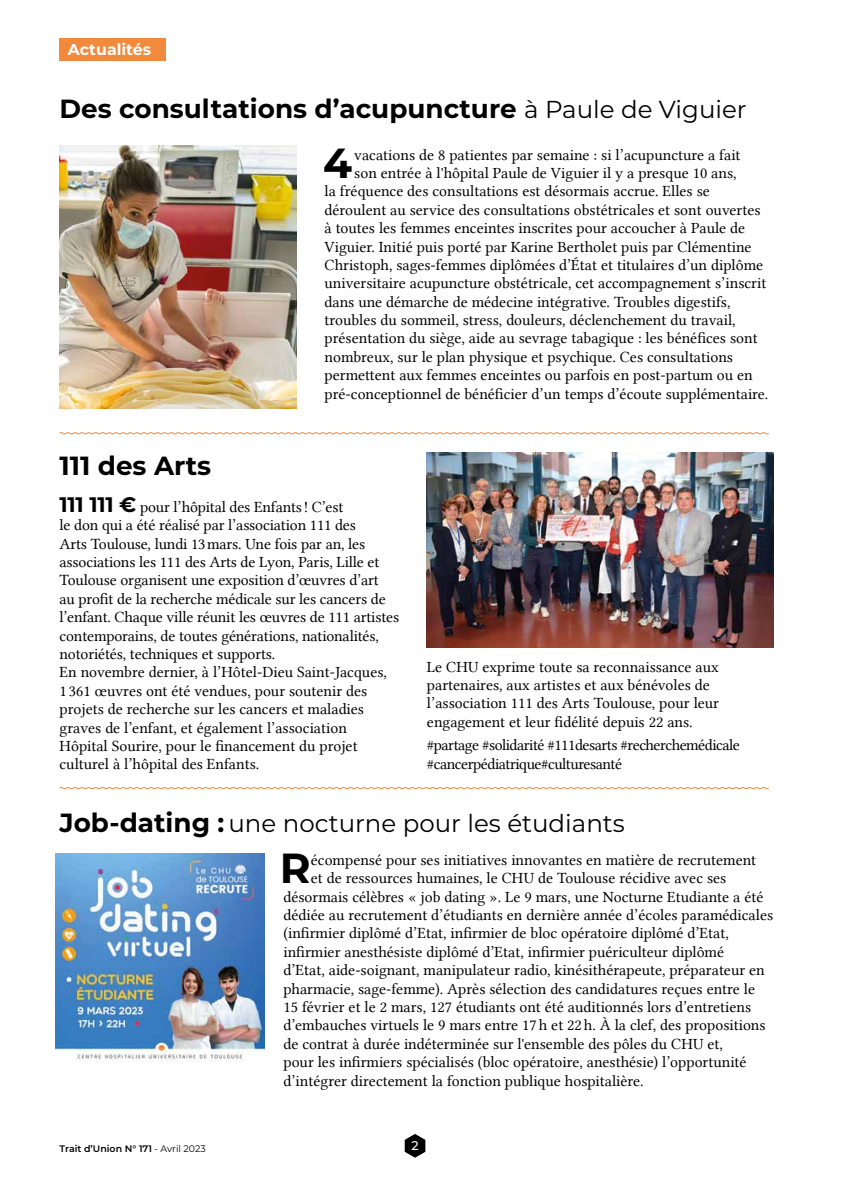
<style>
.page{position:relative;width:844px;height:1191px;background:#fff}
.page>*{position:absolute;margin:0;border:0;box-sizing:border-box;transform-origin:0 0}
.t1{font:700 42px "Montserrat";color:#000}
.t2{font:700 26.25px "Montserrat";color:#000}
.t3{font:24.5px "Montserrat";color:#000}
.t4{font:15.75px/18.4px "Lin Libertine";color:#000}
.t5{font:15.75px/18.4px "Lin Libertine";letter-spacing:-.03em;color:#000}
.t6{font:700 15.75px "Montserrat";color:#fff}
.t7{font:500 12.6px "Montserrat";color:#fff}
.t8{font:600 9.45px "Montserrat";color:#000}
.s1{font-weight:400;font-size:24.5px}
.s2{font-family:"Montserrat";font-weight:700;font-size:21px}
.s3{font-weight:700;font-size:26.25px}
.s4{font-weight:400}
</style>
<div class="page">
<svg style="left:404px;top:1134px;width:21px;height:23px"></svg>
<div style="left:59px;top:38px;width:106px;height:22px;background:#f18a3d"></div>
<svg style="left:59px;top:432px;width:710px;height:3px"></svg>
<svg style="left:59px;top:787px;width:710px;height:2px"></svg>
<img style="left:60px;top:146px;width:237px;height:262px">
<img style="left:55px;top:853px;width:209px;height:209px">
<img style="left:427px;top:453px;width:346px;height:194px">
<p class="t6" style="left:68px;top:38px;width:85px">Actualités</p>
<h2 class="t2" style="left:60px;top:90px;width:688px">Des consultations d’acupuncture <span class="s1">à Paule de Viguier</span></h2>
<h2 class="t2" style="left:60px;top:446px;width:153px">111 des Arts</h2>
<h1 class="t1" style="left:323px;top:133px;width:30px">4</h1>
<p class="t4" style="left:354px;top:145px;width:388px">vacations de 8 patientes par semaine : si l’acupuncture a fait</p>
<p class="t4" style="left:354px;top:164px;width:384px">son entrée à l'hôpital Paule de Viguier il y a presque 10 ans,</p>
<p class="t4" style="left:324px;top:182px;width:387px">la fréquence des consultations est désormais accrue. Elles se</p>
<p class="t4" style="left:324px;top:200px;width:437px">déroulent au service des consultations obstétricales et sont ouvertes</p>
<p class="t4" style="left:324px;top:219px;width:422px">à toutes les femmes enceintes inscrites pour accoucher à Paule de</p>
<p class="t4" style="left:324px;top:237px;width:428px">Viguier. Initié puis porté par Karine Bertholet puis par Clémentine</p>
<p class="t4" style="left:324px;top:255px;width:440px">Christoph, sages-femmes diplômées d’État et titulaires d’un diplôme</p>
<p class="t4" style="left:324px;top:274px;width:443px">universitaire acupuncture obstétricale, cet accompagnement s’inscrit</p>
<p class="t4" style="left:324px;top:292px;width:407px">dans une démarche de médecine intégrative. Troubles digestifs,</p>
<p class="t4" style="left:324px;top:311px;width:412px">troubles du sommeil, stress, douleurs, déclenchement du travail,</p>
<p class="t4" style="left:324px;top:329px;width:434px">présentation du siège, aide au sevrage tabagique : les bénéfices sont</p>
<p class="t4" style="left:324px;top:347px;width:410px">nombreux, sur le plan physique et psychique. Ces consultations</p>
<p class="t4" style="left:324px;top:366px;width:429px">permettent aux femmes enceintes ou parfois en post-partum ou en</p>
<p class="t4" style="left:324px;top:384px;width:445px">pré-conceptionnel de bénéficier d’un temps d’écoute supplémentaire.</p>
<p class="t4" style="left:60px;top:497px;width:341px"><span class="s2">111 111 €</span> pour l’hôpital des Enfants ! C’est<br>le don qui a été réalisé par l’association 111 des<br>Arts Toulouse, lundi 13 mars. Une fois par an, les associations les 111 des Arts de Lyon, Paris, Lille et Toulouse organisent une exposition d’œuvres d’art<br>au profit de la recherche médicale sur les cancers de l’enfant. Chaque ville réunit les œuvres de 111 artistes contemporains, de toutes générations, nationalités, notoriétés, techniques et supports.<br>En novembre dernier, à l’Hôtel-Dieu Saint-Jacques,<br>1 361 œuvres ont été vendues, pour soutenir des projets de recherche sur les cancers et maladies graves de l’enfant, et également l’association<br>Hôpital Sourire, pour le financement du projet culturel à l’hôpital des Enfants.</p>
<p class="t4" style="left:427px;top:657px;width:293px">Le CHU exprime toute sa reconnaissance aux partenaires, aux artistes et aux bénévoles de l’association 111 des Arts Toulouse, pour leur engagement et leur fidélité depuis 22 ans.</p>
<p class="t5" style="left:427px;top:736px;width:314px">#partage #solidarité #111desarts #recherchemédicale #cancerpédiatrique#culturesanté</p>
<h3 class="t3" style="left:60px;top:806px;width:566px"><span class="s3">Job-dating :</span> une nocturne pour les étudiants</h3>
<h1 class="t1" style="left:280px;top:838px;width:32px">R</h1>
<p class="t4" style="left:311px;top:850px;width:447px">écompensé pour ses initiatives innovantes en matière de recrutement</p>
<p class="t4" style="left:311px;top:869px;width:417px">et de ressources humaines, le CHU de Toulouse récidive avec ses</p>
<p class="t4" style="left:283px;top:887px;width:481px">désormais célèbres « job dating ». Le 9 mars, une Nocturne Etudiante a été</p>
<p class="t4" style="left:283px;top:905px;width:491px">dédiée au recrutement d’étudiants en dernière année d’écoles paramédicales</p>
<p class="t4" style="left:283px;top:924px;width:447px">(infirmier diplômé d’Etat, infirmier de bloc opératoire diplômé d’Etat,</p>
<p class="t4" style="left:283px;top:942px;width:442px">infirmier anesthésiste diplômé d’Etat, infirmier puériculteur diplômé</p>
<p class="t4" style="left:283px;top:961px;width:482px">d’Etat, aide-soignant, manipulateur radio, kinésithérapeute, préparateur en</p>
<p class="t4" style="left:283px;top:979px;width:473px">pharmacie, sage-femme). Après sélection des candidatures reçues entre le</p>
<p class="t4" style="left:283px;top:997px;width:469px">15 février et le 2 mars, 127 étudiants ont été auditionnés lors d’entretiens</p>
<p class="t4" style="left:283px;top:1016px;width:483px">d’embauches virtuels le 9 mars entre 17 h et 22 h. À la clef, des propositions</p>
<p class="t4" style="left:283px;top:1034px;width:441px">de contrat à durée indéterminée sur l'ensemble des pôles du CHU et,</p>
<p class="t4" style="left:283px;top:1052px;width:464px">pour les infirmiers spécialisés (bloc opératoire, anesthésie) l’opportunité</p>
<p class="t4" style="left:283px;top:1071px;width:361px">d’intégrer directement la fonction publique hospitalière.</p>
<p class="t8" style="left:60px;top:1141px;width:148px">Trait d’Union N° 171 <span class="s4">- Avril 2023</span></p>
<p class="t7" style="left:411px;top:1136px;width:9px">2</p>
</div>
